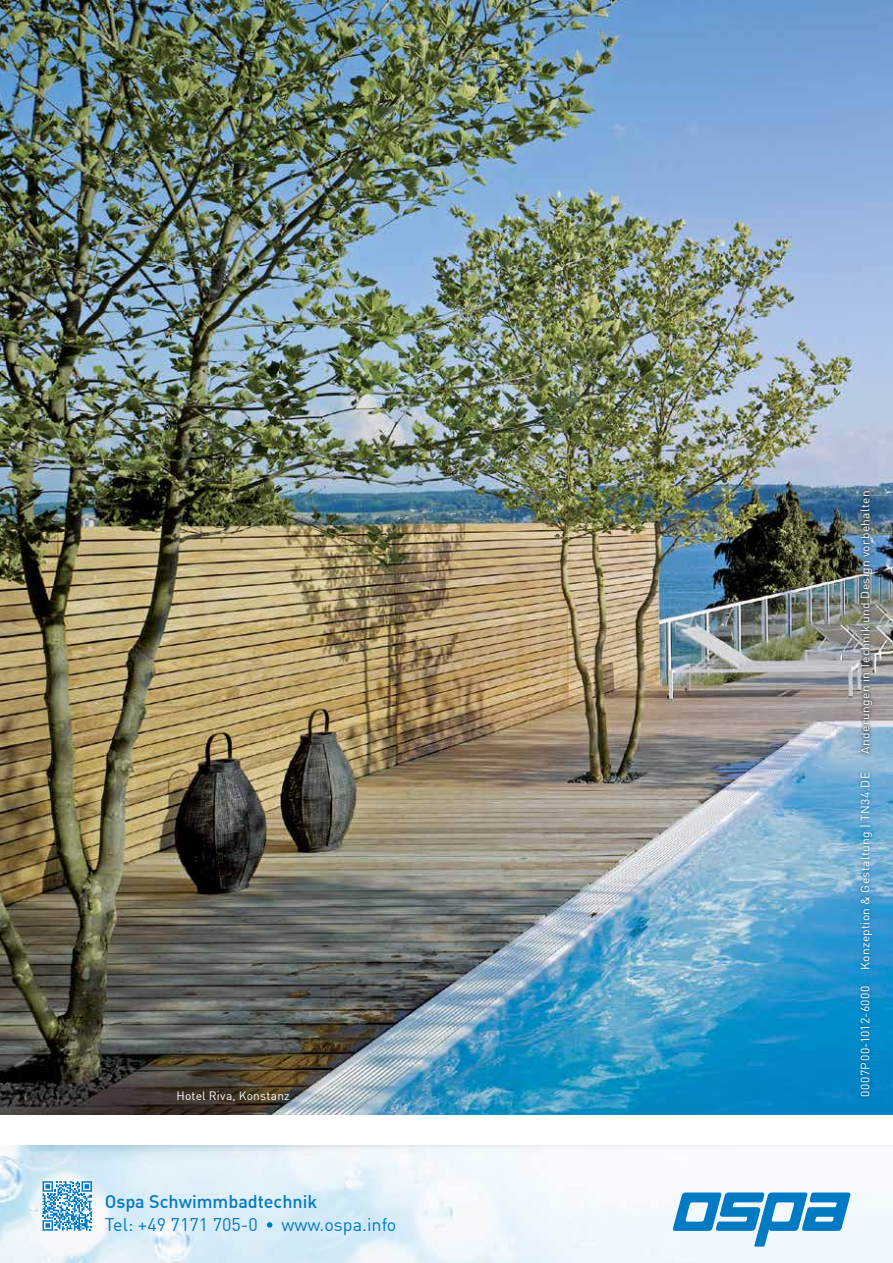
<style>
.page{position:relative;width:893px;height:1263px;background:#fff}
.page>*{position:absolute;margin:0;border:0;box-sizing:border-box;transform-origin:0 0}
.t1{font:18px "DIN";color:#007ac3}
.t2{font:500 18px "DIN";color:#007ac3}
.t3{font:12px "DIN";letter-spacing:.025em;color:#fff}
.t4{font:12px "DIN";letter-spacing:.045em;color:#fff}
</style>
<div class="page">
<img style="left:0;top:1145px;width:893px;height:118px">
<img style="left:0;top:0;width:893px;height:1115px">
<svg style="left:673px;top:1192px;width:178px;height:54px"></svg>
<svg style="left:43px;top:1181px;width:49px;height:50px"></svg>
<svg style="left:267px;top:1222px;width:5px;height:6px"></svg>
<div style="left:857px;top:769px;width:18px;height:330px;background:#005281;opacity:.8"></div>
<div style="left:856px;top:488px;width:19px;height:269px;background:#000;opacity:.95"></div>
<p class="t3" style="left:177px;top:1088px;width:115px">Hotel Riva, Konstanz</p>
<h1 class="t2" style="left:105px;top:1190px;width:214px">Ospa Schwimmbadtechnik</h1>
<h1 class="t1" style="left:105px;top:1213px;width:155px">Tel: +49 7171 705-0</h1>
<h1 class="t1" style="left:281px;top:1213px;width:117px">www.ospa.info</h1>
<p class="t3" style="left:858px;top:754px;width:265px;rotate:-90deg">Änderungen in Technik und Design vorbehalten</p>
<p class="t3" style="left:858px;top:970px;width:200px;rotate:-90deg">Konzeption &amp; Gestaltung | TN34.DE</p>
<p class="t4" style="left:858px;top:1096px;width:112px;rotate:-90deg">0007P00-1012-6000</p>
</div>
